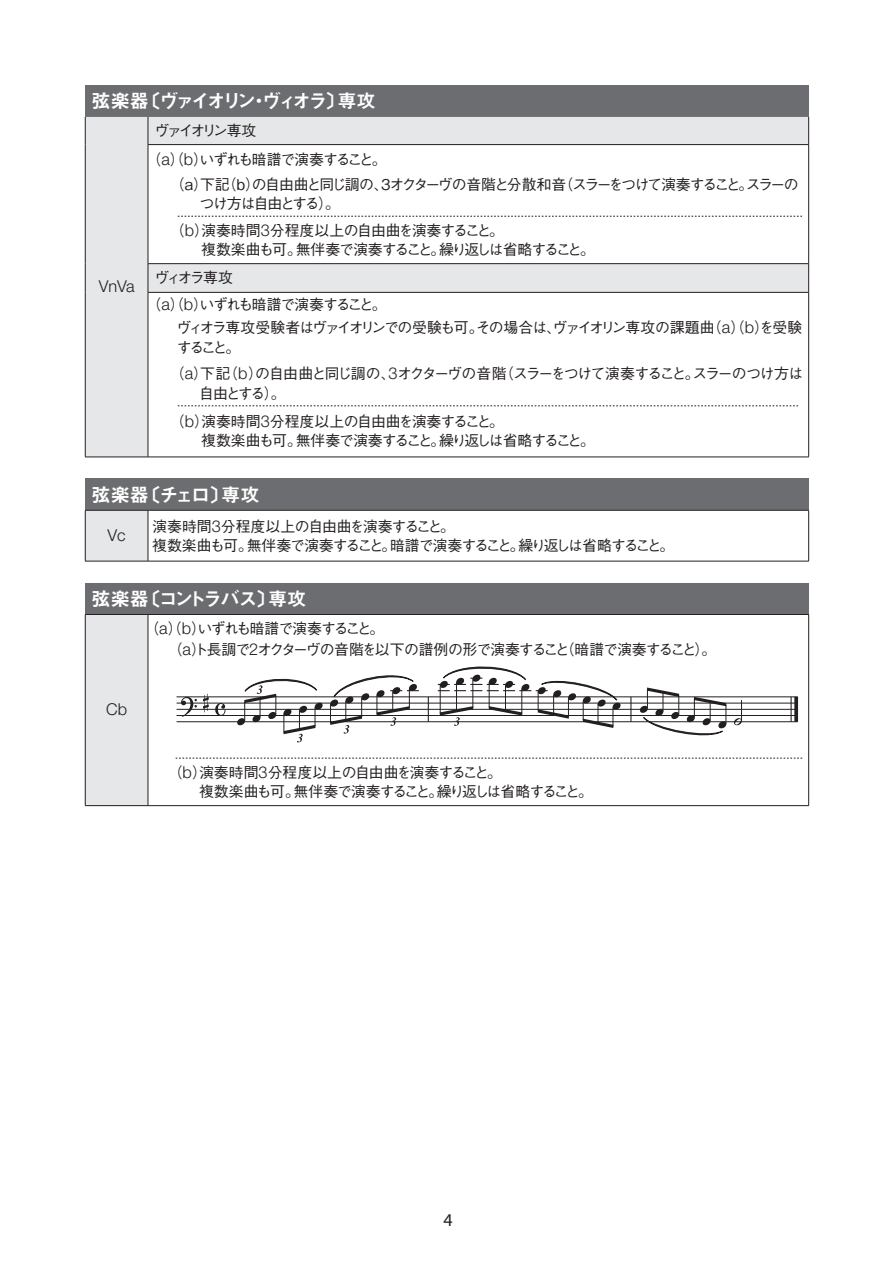
<style>
.page{position:relative;width:893px;height:1263px;background:#fff}
.page>*{position:absolute;margin:0;border:0;box-sizing:border-box;transform-origin:0 0}
.t1{font:19.2px "Midashi Go Pro MB31";letter-spacing:-.16em;color:#fff}
.t2{font:19.2px "Midashi Go Pro MB31";letter-spacing:-.08em;color:#fff}
.t3{font:18px "Myriad Pro";color:#231f20}
.t4{font:300 16.35px "Helvetica Neue LT Std";color:#231f20}
.t5{font:500 14.85px/19.2px "Gothic BBB Pro";letter-spacing:-.085em;color:#231f20}
.t6{font:500 14.85px/19.5px "Gothic BBB Pro";letter-spacing:-.13em;color:#231f20}
.t7{font:500 14.85px/19.8px "Gothic BBB Pro";letter-spacing:-.105em;color:#231f20}
.t8{font:500 14.85px/20.5px "Gothic BBB Pro";letter-spacing:-.11em;color:#231f20}
.t9{font:500 14.85px/28.2px "Gothic BBB Pro";letter-spacing:-.12em;color:#231f20}
.s1{font-family:"Helvetica Neue LT Std";font-weight:300;font-size:16.35px}
</style>
<div class="page">
<div style="left:85px;top:85px;width:724px;height:32px;background:#6c6d70"></div>
<svg style="left:86px;top:117px;width:722px;height:340px"></svg>
<svg style="left:85px;top:117px;width:1px;height:28px"></svg>
<svg style="left:148px;top:117px;width:1px;height:27px"></svg>
<svg style="left:808px;top:117px;width:1px;height:27px"></svg>
<hr style="left:85px;top:145px;width:1px;height:119px;background:#231f20">
<hr style="left:148px;top:144px;width:661px;height:1px;background:#231f20">
<hr style="left:148px;top:145px;width:1px;height:118px;background:#231f20">
<hr style="left:808px;top:145px;width:1px;height:118px;background:#231f20">
<svg style="left:85px;top:264px;width:1px;height:28px"></svg>
<hr style="left:148px;top:263px;width:661px;height:1px;background:#231f20">
<svg style="left:148px;top:264px;width:1px;height:28px"></svg>
<svg style="left:808px;top:264px;width:1px;height:28px"></svg>
<hr style="left:85px;top:292px;width:1px;height:165px;background:#231f20">
<hr style="left:148px;top:292px;width:661px;height:1px;background:#231f20">
<hr style="left:148px;top:293px;width:1px;height:164px;background:#231f20">
<hr style="left:808px;top:293px;width:1px;height:164px;background:#231f20">
<hr style="left:85px;top:457px;width:63px;height:1px;background:#231f20">
<hr style="left:148px;top:457px;width:661px;height:1px;background:#231f20">
<svg style="left:178px;top:216px;width:624px;height:1px"></svg>
<svg style="left:178px;top:406px;width:620px;height:1px"></svg>
<div style="left:85px;top:478px;width:724px;height:32px;background:#6c6d70"></div>
<div style="left:85px;top:510px;width:63px;height:51px;background:#e6e7e9"></div>
<hr style="left:85px;top:510px;width:63px;height:1px;background:#231f20">
<hr style="left:85px;top:510px;width:1px;height:51px;background:#231f20">
<hr style="left:148px;top:510px;width:661px;height:1px;background:#231f20">
<hr style="left:148px;top:510px;width:1px;height:51px;background:#231f20">
<hr style="left:808px;top:510px;width:1px;height:51px;background:#231f20">
<hr style="left:85px;top:561px;width:63px;height:1px;background:#231f20">
<hr style="left:148px;top:561px;width:661px;height:1px;background:#231f20">
<div style="left:85px;top:583px;width:724px;height:31px;background:#6c6d70"></div>
<div style="left:85px;top:614px;width:63px;height:192px;background:#e6e7e9"></div>
<hr style="left:85px;top:614px;width:63px;height:1px;background:#231f20">
<hr style="left:85px;top:615px;width:1px;height:190px;background:#231f20">
<hr style="left:148px;top:614px;width:661px;height:1px;background:#231f20">
<hr style="left:148px;top:615px;width:1px;height:190px;background:#231f20">
<hr style="left:808px;top:615px;width:1px;height:190px;background:#231f20">
<hr style="left:85px;top:805px;width:63px;height:1px;background:#231f20">
<hr style="left:148px;top:805px;width:661px;height:1px;background:#231f20">
<svg style="left:176px;top:758px;width:626px;height:1px"></svg>
<svg style="left:181px;top:697px;width:16px;height:20px"></svg>
<svg style="left:203px;top:694px;width:6px;height:18px"></svg>
<svg style="left:215px;top:704px;width:10px;height:11px"></svg>
<svg style="left:428px;top:697px;width:1px;height:24px"></svg>
<svg style="left:630px;top:697px;width:1px;height:24px"></svg>
<svg style="left:794px;top:697px;width:4px;height:24px"></svg>
<hr style="left:790px;top:697px;width:2px;height:25px;background:#231f20">
<hr style="left:177px;top:696px;width:621px;height:1px;background:#231f20">
<hr style="left:177px;top:703px;width:621px;height:1px;background:#231f20">
<hr style="left:177px;top:709px;width:621px;height:1px;background:#231f20">
<hr style="left:177px;top:715px;width:621px;height:1px;background:#231f20">
<hr style="left:177px;top:721px;width:621px;height:1px;background:#231f20">
<svg style="left:734px;top:700px;width:8px;height:25px"></svg>
<svg style="left:237px;top:678px;width:86px;height:64px"></svg>
<svg style="left:330px;top:675px;width:89px;height:59px"></svg>
<svg style="left:438px;top:667px;width:182px;height:61px"></svg>
<svg style="left:640px;top:687px;width:86px;height:49px"></svg>
<p class="t1" style="left:92px;top:86px;width:286px">弦楽器〔ヴァイオリン・ヴィオラ〕専攻</p>
<p class="t9" style="left:146px;top:115px;width:242px;text-indent:8px">ヴァイオリン専攻<br>（<span class="s1">a</span>）（<span class="s1">b</span>）いずれも暗譜で演奏すること。</p>
<p class="t6" style="left:200px;top:172px;width:601px;text-indent:-30px">（a）下記（b）の自由曲と同じ調の、3オクターヴの音階と分散和音（スラーをつけて演奏すること。スラーのつけ方は自由とする）。</p>
<p class="t5" style="left:201px;top:219px;width:395px;text-indent:-31px">（<span class="s1">b</span>）演奏時間<span class="s1">3</span>分程度以上の自由曲を演奏すること。<br>複数楽曲も可。無伴奏で演奏すること。繰り返しは省略すること。</p>
<p class="t5" style="left:146px;top:262px;width:242px;line-height:27px;text-indent:8px">ヴィオラ専攻<br>（<span class="s1">a</span>）（<span class="s1">b</span>）いずれも暗譜で演奏すること。</p>
<p class="t8" style="left:176px;top:315px;width:627px">ヴィオラ専攻受験者はヴァイオリンでの受験も可。その場合は、ヴァイオリン専攻の課題曲（<span class="s1">a</span>）（<span class="s1">b</span>）を受験すること。</p>
<p class="t7" style="left:199px;top:362px;width:605px;text-indent:-29px">（<span class="s1">a</span>）下記（<span class="s1">b</span>）の自由曲と同じ調の、<span class="s1">3</span>オクターヴの音階（スラーをつけて演奏すること。スラーのつけ方は自由とする）。</p>
<p class="t5" style="left:201px;top:410px;width:395px;text-indent:-31px">（<span class="s1">b</span>）演奏時間<span class="s1">3</span>分程度以上の自由曲を演奏すること。<br>複数楽曲も可。無伴奏で演奏すること。繰り返しは省略すること。</p>
<p class="t1" style="left:92px;top:479px;width:169px">弦楽器〔チェロ〕専攻</p>
<p class="t4" style="left:108px;top:525px;width:20px">Vc</p>
<p class="t5" style="left:152px;top:515px;width:524px">演奏時間<span class="s1">3</span>分程度以上の自由曲を演奏すること。<br>複数楽曲も可。無伴奏で演奏すること。暗譜で演奏すること。繰り返しは省略すること。</p>
<p class="t2" style="left:92px;top:583px;width:216px">弦楽器〔コントラバス〕専攻</p>
<p class="t4" style="left:99px;top:276px;width:37px">VnVa</p>
<p class="t4" style="left:106px;top:700px;width:22px">Cb</p>
<p class="t5" style="left:168px;top:616px;width:550px;line-height:21px;text-indent:-23px">（<span class="s1">a</span>）（<span class="s1">b</span>）いずれも暗譜で演奏すること。<br>（<span class="s1">a</span>）ト長調で<span class="s1">2</span>オクターヴの音階を以下の譜例の形で演奏すること（暗譜で演奏すること）。</p>
<p class="t5" style="left:199px;top:761px;width:395px;text-indent:-31px">（<span class="s1">b</span>）演奏時間<span class="s1">3</span>分程度以上の自由曲を演奏すること。<br>複数楽曲も可。無伴奏で演奏すること。繰り返しは省略すること。</p>
<p class="t3" style="left:444px;top:1209px;width:11px">4</p>
</div>
